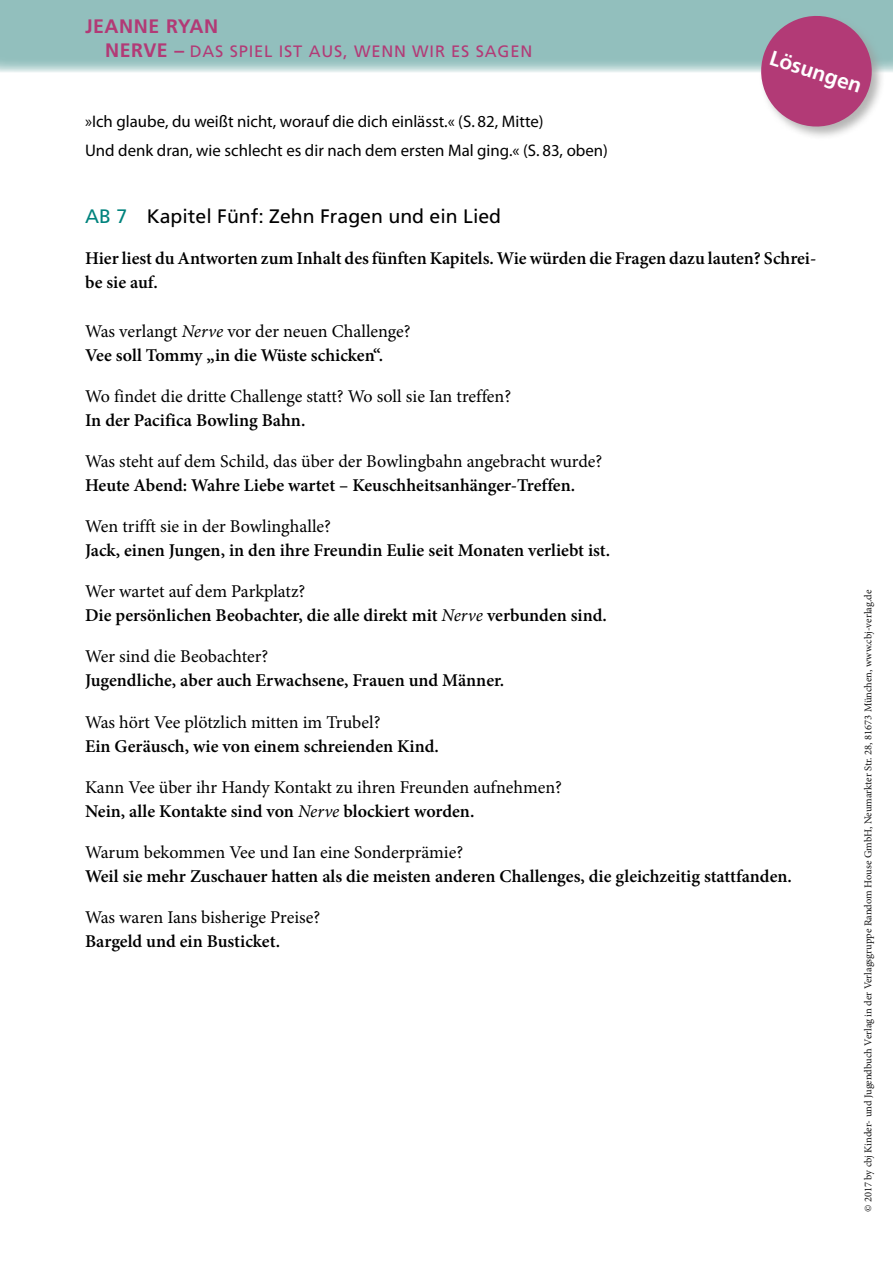
<style>
.page{position:relative;width:893px;height:1263px;background:#fff}
.page>*{position:absolute;margin:0;border:0;box-sizing:border-box;transform-origin:0 0}
.t1{font:700 21px "Frutiger LT Pro";color:#fff}
.AB_Loesungen{font:19.5px "Frutiger LT Pro";color:#000}
.t2{font:700 19.5px "Frutiger LT Pro";letter-spacing:.03em;color:#b23a76}
.Aufgabe_1_Av__Lösung{font:600 18px/24px "Minion Pro";color:#000}
.Loesungstext{font:18px "Minion Pro";color:#000}
.Roman_Zitate{font:16.8px "Myriad Pro";color:#000}
.t3{font:16.5px "Frutiger LT Pro";letter-spacing:.05em;color:#b23a76}
.t4{font:10.5px "Minion Pro";color:#131313}
.s1{font-weight:700;font-size:19.5px}
.s2{color:#00837d}
.s3{font-style:italic}
.s4{font-weight:400;font-style:italic}
</style>
<div class="page">
<div style="left:0;top:0;width:893px;height:72px;background:#92bfbd"></div>
<div style="left:759px;top:14px;width:127px;height:127px;background:#9d9d9c;opacity:.75"></div>
<svg style="left:754px;top:14px;width:124px;height:119px"></svg>
<p class="t2" style="left:85px;top:14px;width:135px">JEANNE RYAN</p>
<p class="t3" style="left:105px;top:41px;width:429px"><span class="s1">NERVE –</span> DAS SPIEL IST AUS, WENN WIR ES SAGEN</p>
<p class="t1" style="left:774px;top:45px;width:97px;rotate:18deg">Lösungen</p>
<p class="Roman_Zitate" style="left:85px;top:111px;width:460px">»Ich glaube, du weißt nicht, worauf die dich einlässt.« (S. 82, Mitte)</p>
<p class="Roman_Zitate" style="left:85px;top:140px;width:524px">Und denk dran, wie schlecht es dir nach dem ersten Mal ging.« (S. 83, oben)</p>
<p class="AB_Loesungen" style="left:85px;top:205px;width:418px"><span class="s2">AB 7</span> Kapitel Fünf: Zehn Fragen und ein Lied</p>
<p class="Aufgabe_1_Av__Lösung" style="left:85px;top:246px;width:733px">Hier liest du Antworten zum Inhalt des fünften Kapitels. Wie würden die Fragen dazu lauten? Schrei&shy;be sie auf.</p>
<p class="Loesungstext" style="left:85px;top:320px;width:327px">Was verlangt <span class="s3">Nerve</span> vor der neuen Challenge?</p>
<p class="Aufgabe_1_Av__Lösung" style="left:85px;top:344px;width:300px">Vee soll Tommy „in die Wüste schicken“.</p>
<p class="Loesungstext" style="left:85px;top:385px;width:428px">Wo findet die dritte Challenge statt? Wo soll sie Ian treffen?</p>
<p class="Aufgabe_1_Av__Lösung" style="left:85px;top:409px;width:222px">In der Pacifica Bowling Bahn.</p>
<p class="Loesungstext" style="left:85px;top:450px;width:519px">Was steht auf dem Schild, das über der Bowlingbahn angebracht wurde?</p>
<p class="Aufgabe_1_Av__Lösung" style="left:85px;top:474px;width:492px">Heute Abend: Wahre Liebe wartet – Keuschheitsanhänger-Treffen.</p>
<p class="Loesungstext" style="left:85px;top:515px;width:248px">Wen trifft sie in der Bowlinghalle?</p>
<p class="Aufgabe_1_Av__Lösung" style="left:85px;top:539px;width:527px">Jack, einen Jungen, in den ihre Freundin Eulie seit Monaten verliebt ist.</p>
<p class="Loesungstext" style="left:85px;top:580px;width:222px">Wer wartet auf dem Parkplatz?</p>
<p class="Aufgabe_1_Av__Lösung" style="left:85px;top:604px;width:523px">Die persönlichen Beobachter, die alle direkt mit <span class="s4">Nerve</span> verbunden sind.</p>
<p class="Loesungstext" style="left:85px;top:645px;width:185px">Wer sind die Beobachter?</p>
<p class="Aufgabe_1_Av__Lösung" style="left:85px;top:669px;width:421px">Jugendliche, aber auch Erwachsene, Frauen und Männer.</p>
<p class="Loesungstext" style="left:85px;top:710px;width:297px">Was hört Vee plötzlich mitten im Trubel?</p>
<p class="Aufgabe_1_Av__Lösung" style="left:85px;top:734px;width:355px">Ein Geräusch, wie von einem schreienden Kind.</p>
<p class="Loesungstext" style="left:85px;top:775px;width:478px">Kann Vee über ihr Handy Kontakt zu ihren Freunden aufnehmen?</p>
<p class="Aufgabe_1_Av__Lösung" style="left:85px;top:799px;width:391px">Nein, alle Kontakte sind von <span class="s4">Nerve</span> blockiert worden.</p>
<p class="Loesungstext" style="left:85px;top:840px;width:380px">Warum bekommen Vee und Ian eine Sonderprämie?</p>
<p class="Aufgabe_1_Av__Lösung" style="left:85px;top:864px;width:708px">Weil sie mehr Zuschauer hatten als die meisten anderen Challenges, die gleichzeitig stattfanden.</p>
<p class="Loesungstext" style="left:85px;top:905px;width:237px">Was waren Ians bisherige Preise?</p>
<p class="Aufgabe_1_Av__Lösung" style="left:85px;top:929px;width:197px">Bargeld und ein Busticket.</p>
<p class="t4" style="left:861px;top:1212px;width:624px;rotate:-90deg">© 2017 by cbj Kinder- und Jugendbuch Verlag in der Verlagsgruppe Random House GmbH, Neumarkter Str. 28, 81673 München, www.cbj-verlag.de</p>
</div>
